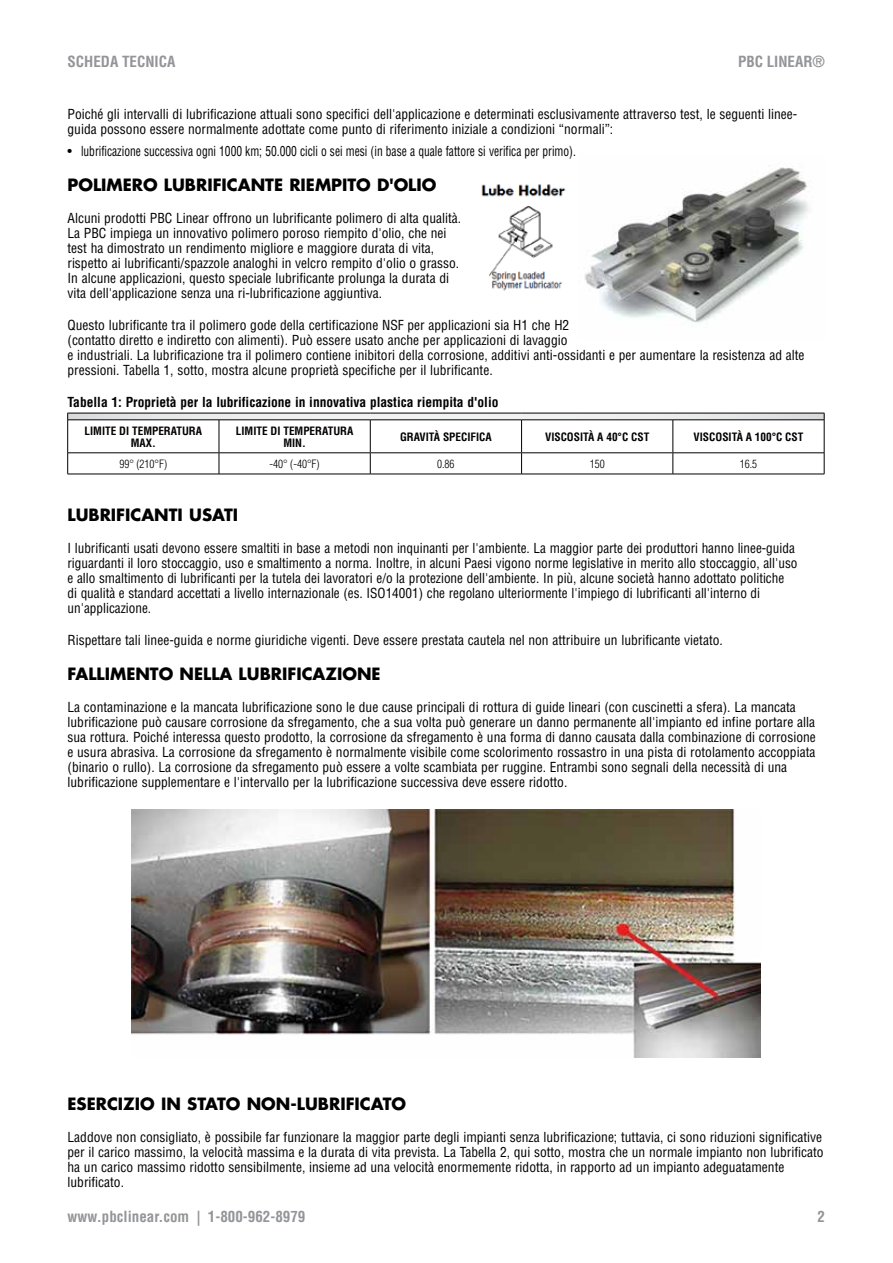
<style>
.page{position:relative;width:893px;height:1263px;background:#fff}
.page>*{position:absolute;margin:0;border:0;box-sizing:border-box;transform-origin:0 0}
.t1{font:700 16.5px "Futura";color:#000}
.t2{font:700 condensed 15px "Helvetica";color:#939598}
.t3{font:condensed 13.5px/15px "Helvetica";color:#000}
.t4{font:700 condensed 13.5px "Helvetica";color:#000}
.t5{font:700 condensed 11.25px/12px "Helvetica";color:#000;text-align:center}
.t6{font:300 condensed 11.25px "Helvetica";color:#000}
</style>
<div class="page">
<svg style="left:68px;top:414px;width:756px;height:6px"></svg>
<hr style="left:68px;top:413px;width:151px;height:1px;background:#000">
<hr style="left:219px;top:413px;width:151px;height:1px;background:#000">
<hr style="left:370px;top:413px;width:152px;height:1px;background:#000">
<hr style="left:522px;top:413px;width:151px;height:1px;background:#000">
<hr style="left:673px;top:413px;width:151px;height:1px;background:#000">
<hr style="left:68px;top:420px;width:151px;height:1px;background:#000">
<hr style="left:67px;top:420px;width:1px;height:33px;background:#000">
<hr style="left:219px;top:420px;width:151px;height:1px;background:#000">
<hr style="left:219px;top:420px;width:1px;height:32px;background:#000">
<hr style="left:370px;top:420px;width:152px;height:1px;background:#000">
<hr style="left:370px;top:420px;width:1px;height:32px;background:#000">
<hr style="left:522px;top:420px;width:151px;height:1px;background:#000">
<hr style="left:521px;top:420px;width:1px;height:32px;background:#000">
<hr style="left:673px;top:420px;width:151px;height:1px;background:#000">
<hr style="left:673px;top:420px;width:1px;height:32px;background:#000">
<hr style="left:824px;top:420px;width:1px;height:33px;background:#000">
<svg style="left:67px;top:453px;width:1px;height:21px"></svg>
<svg style="left:219px;top:453px;width:1px;height:21px"></svg>
<svg style="left:370px;top:453px;width:1px;height:21px"></svg>
<svg style="left:521px;top:453px;width:1px;height:21px"></svg>
<svg style="left:673px;top:453px;width:1px;height:21px"></svg>
<svg style="left:824px;top:453px;width:1px;height:21px"></svg>
<hr style="left:68px;top:474px;width:151px;height:1px;background:#000">
<hr style="left:219px;top:474px;width:151px;height:1px;background:#000">
<hr style="left:370px;top:474px;width:152px;height:1px;background:#000">
<hr style="left:522px;top:474px;width:151px;height:1px;background:#000">
<hr style="left:673px;top:474px;width:151px;height:1px;background:#000">
<hr style="left:68px;top:452px;width:151px;height:1px;background:#000">
<hr style="left:219px;top:452px;width:151px;height:1px;background:#000">
<hr style="left:370px;top:452px;width:152px;height:1px;background:#000">
<hr style="left:522px;top:452px;width:151px;height:1px;background:#000">
<hr style="left:673px;top:452px;width:151px;height:1px;background:#000">
<img style="left:585px;top:165px;width:226px;height:159px">
<img style="left:481px;top:184px;width:85px;height:107px">
<img style="left:131px;top:809px;width:630px;height:249px">
<p class="t2" style="left:68px;top:53px;width:109px">SCHEDA TECNICA</p>
<p class="t2" style="left:738px;top:53px;width:89px">PBC LINEAR®</p>
<p class="t3" style="left:68px;top:106px;width:731px">Poiché gli intervalli di lubrificazione attuali sono specifici dell'applicazione e determinati esclusivamente attraverso test, le seguenti linee&shy;guida possono essere normalmente adottate come punto di riferimento iniziale a condizioni “normali”:</p>
<p class="t3" style="left:68px;top:143px;width:510px">• lubrificazione successiva ogni 1000 km; 50.000 cicli o sei mesi (in base a quale fattore si verifica per primo).</p>
<p class="t1" style="left:68px;top:174px;width:370px">POLIMERO LUBRIFICANTE RIEMPITO D'OLIO</p>
<p class="t3" style="left:68px;top:210px;width:395px">Alcuni prodotti PBC Linear offrono un lubrificante polimero di alta qualità.<br>La PBC impiega un innovativo polimero poroso riempito d'olio, che nei test ha dimostrato un rendimento migliore e maggiore durata di vita, rispetto ai lubrificanti/spazzole analoghi in velcro rempito d'olio o grasso.<br>In alcune applicazioni, questo speciale lubrificante prolunga la durata di vita dell'applicazione senza una ri-lubrificazione aggiuntiva.</p>
<p class="t3" style="left:68px;top:317px;width:738px">Questo lubrificante tra il polimero gode della certificazione NSF per applicazioni sia H1 che H2<br>(contatto diretto e indiretto con alimenti). Può essere usato anche per applicazioni di lavaggio<br>e industriali. La lubrificazione tra il polimero contiene inibitori della corrosione, additivi anti-ossidanti e per aumentare la resistenza ad alte pressioni. Tabella 1, sotto, mostra alcune proprietà specifiche per il lubrificante.</p>
<p class="t4" style="left:68px;top:393px;width:433px">Tabella 1: Proprietà per la lubrificazione in innovativa plastica riempita d'olio</p>
<p class="t5" style="left:85px;top:425px;width:119px">LIMITE DI TEMPERATURA<br>MAX.</p>
<p class="t5" style="left:236px;top:425px;width:119px">LIMITE DI TEMPERATURA<br>MIN.</p>
<p class="t5" style="left:400px;top:431px;width:93px">GRAVITÀ SPECIFICA</p>
<p class="t5" style="left:545px;top:431px;width:106px">VISCOSITÀ A 40°C CST</p>
<p class="t5" style="left:694px;top:431px;width:111px">VISCOSITÀ A 100°C CST</p>
<p class="t6" style="left:119px;top:457px;width:49px">99° (210°F)</p>
<p class="t6" style="left:269px;top:457px;width:52px">-40° (-40°F)</p>
<p class="t6" style="left:437px;top:457px;width:19px">0.86</p>
<p class="t6" style="left:590px;top:457px;width:16px">150</p>
<p class="t6" style="left:740px;top:457px;width:19px">16.5</p>
<p class="t1" style="left:68px;top:504px;width:172px">LUBRIFICANTI USATI</p>
<p class="t3" style="left:68px;top:541px;width:731px">I lubrificanti usati devono essere smaltiti in base a metodi non inquinanti per l'ambiente. La maggior parte dei produttori hanno linee-guida riguardanti il loro stoccaggio, uso e smaltimento a norma. Inoltre, in alcuni Paesi vigono norme legislative in merito allo stoccaggio, all'uso e allo smaltimento di lubrificanti per la tutela dei lavoratori e/o la protezione dell'ambiente. In più, alcune società hanno adottato politiche<br>di qualità e standard accettati a livello internazionale (es. ISO14001) che regolano ulteriormente l'impiego di lubrificanti all'interno di un'applicazione.</p>
<p class="t3" style="left:68px;top:633px;width:657px">Rispettare tali linee-guida e norme giuridiche vigenti. Deve essere prestata cautela nel non attribuire un lubrificante vietato.</p>
<p class="t1" style="left:68px;top:663px;width:315px">FALLIMENTO NELLA LUBRIFICAZIONE</p>
<p class="t3" style="left:68px;top:700px;width:750px">La contaminazione e la mancata lubrificazione sono le due cause principali di rottura di guide lineari (con cuscinetti a sfera). La mancata lubrificazione può causare corrosione da sfregamento, che a sua volta può generare un danno permanente all'impianto ed infine portare alla sua rottura. Poiché interessa questo prodotto, la corrosione da sfregamento è una forma di danno causata dalla combinazione di corrosione e usura abrasiva. La corrosione da sfregamento è normalmente visibile come scolorimento rossastro in una pista di rotolamento accoppiata (binario o rullo). La corrosione da sfregamento può essere a volte scambiata per ruggine. Entrambi sono segnali della necessità di una lubrificazione supplementare e l'intervallo per la lubrificazione successiva deve essere ridotto.</p>
<p class="t1" style="left:68px;top:1093px;width:340px">ESERCIZIO IN STATO NON-LUBRIFICATO</p>
<p class="t3" style="left:68px;top:1130px;width:758px">Laddove non consigliato, è possibile far funzionare la maggior parte degli impianti senza lubrificazione; tuttavia, ci sono riduzioni significative per il carico massimo, la velocità massima e la durata di vita prevista. La Tabella 2, qui sotto, mostra che un normale impianto non lubrificato ha un carico massimo ridotto sensibilmente, insieme ad una velocità enormemente ridotta, in rapporto ad un impianto adeguatamente lubrificato.</p>
<p class="t2" style="left:68px;top:1207px;width:239px">www.pbclinear.com | 1-800-962-8979</p>
<p class="t2" style="left:818px;top:1207px;width:9px">2</p>
</div>
